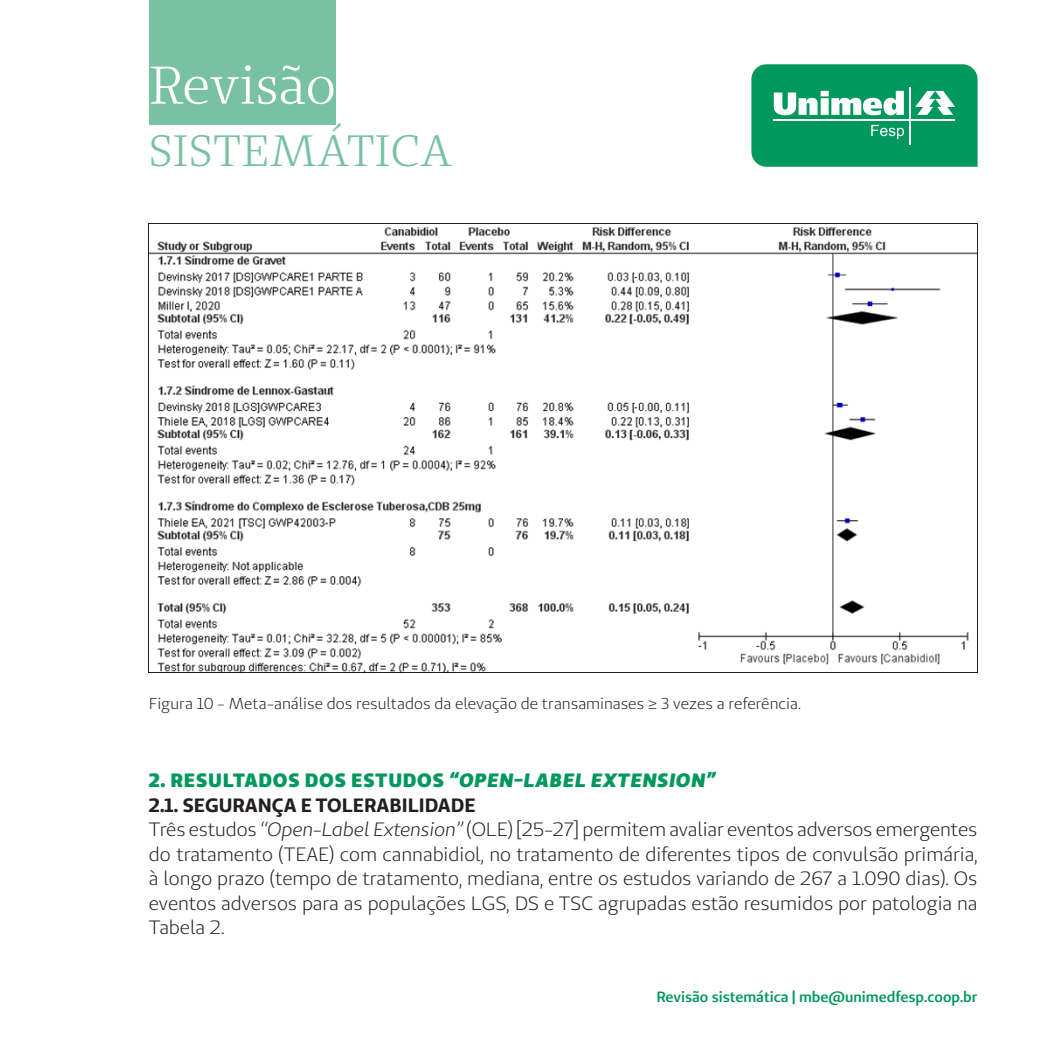
<style>
.page{position:relative;width:1042px;height:1042px;background:#fff}
.page>*{position:absolute;margin:0;border:0;box-sizing:border-box;transform-origin:0 0}
.t1{font:43.75px "Unimed Serif";letter-spacing:.01em;color:#78c1a2}
.Texto{font:19.25px/24.5px "Unimed Sans";color:#231f20;text-align:justify}
.SUB_TT{font:900 19.25px "Unimed Sans";letter-spacing:.035em;color:#00985c}
.Texto_destaque{font:700 19.25px "Unimed Sans";color:#231f20}
.Nota{font:15.75px "Unimed Sans";color:#231f20}
.t2{font:600 14.88px "Unimed Sans";color:#00985c}
.s1{font-style:italic}
</style>
<div class="page">
<img style="left:149px;top:223px;width:828px;height:449px">
<div style="left:149px;top:0;width:186px;height:124px;background:#78c1a2"></div>
<svg style="left:151px;top:65px;width:182px;height:39px"></svg>
<svg style="left:751px;top:64px;width:227px;height:103px;background:#24a673"></svg>
<h1 class="t1" style="left:149px;top:123px;width:305px">SISTEMÁTICA</h1>
<p class="Nota" style="left:149px;top:694px;width:653px">Figura 10 - Meta-análise dos resultados da elevação de transaminases ≥ 3 vezes a referência.</p>
<p class="SUB_TT" style="left:149px;top:767px;width:568px">2. RESULTADOS DOS ESTUDOS <span class="s1">“OPEN-LABEL EXTENSION”</span></p>
<p class="Texto_destaque" style="left:149px;top:792px;width:328px">2.1. SEGURANÇA E TOLERABILIDADE</p>
<p class="Texto" style="left:149px;top:817px;width:830px">Três estudos <span class="s1">“Open-Label Extension”</span> (OLE) [25-27] permitem avaliar eventos adversos emergentes do tratamento (TEAE) com cannabidiol, no tratamento de diferentes tipos de convulsão primária, à longo prazo (tempo de tratamento, mediana, entre os estudos variando de 267 a 1.090 dias). Os eventos adversos para as populações LGS, DS e TSC agrupadas estão resumidos por patologia na Tabela 2.</p>
<p class="t2" style="left:656px;top:987px;width:323px">Revisão sistemática | mbe@unimedfesp.coop.br</p>
</div>
